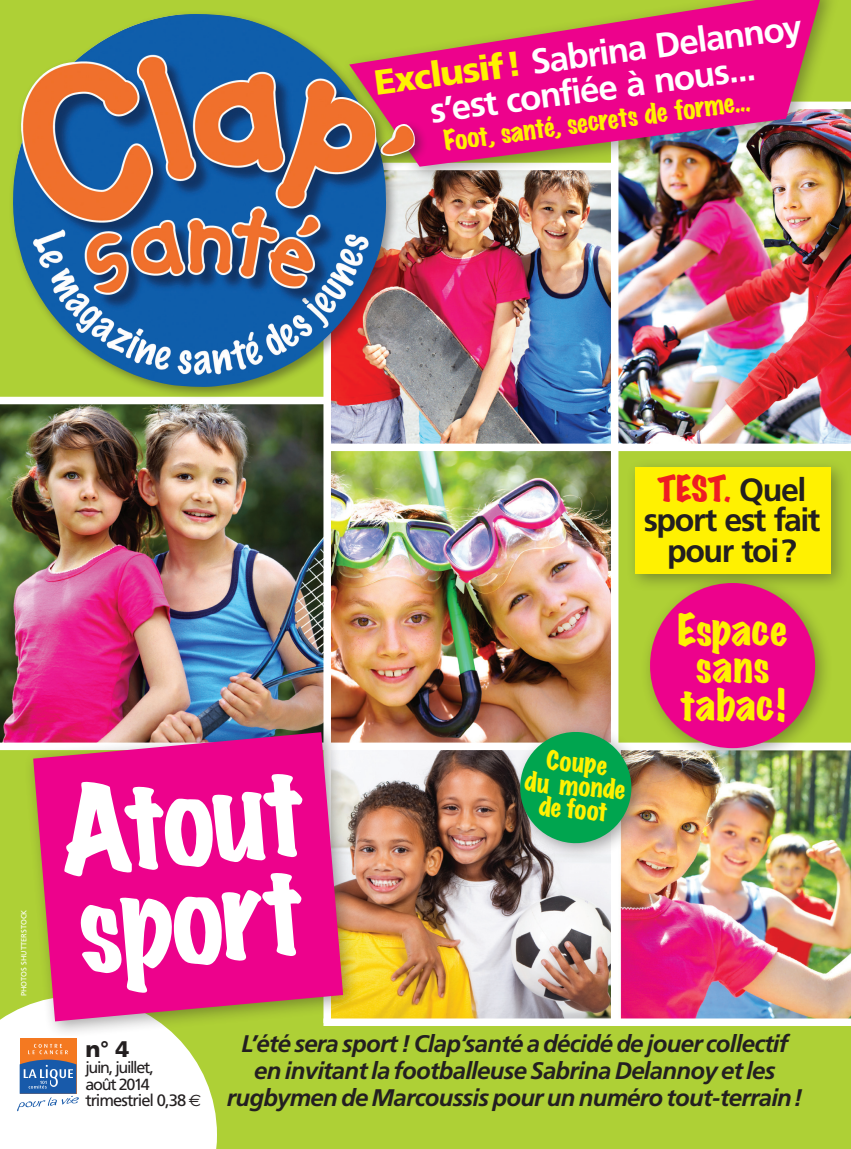
<style>
.page{position:relative;width:851px;height:1149px;background:#fff}
.page>*{position:absolute;margin:0;border:0;box-sizing:border-box;transform-origin:0 0}
.t1{font:expanded 110.55px/98.4px "Marker Felt";color:#fff;scale:.95 1}
.t2{font:expanded 39px/37.5px "Marker Felt";letter-spacing:.015em;color:#fff101;text-align:center}
.t3{font:700 34.95px/35.7px "Frutiger";color:#fff;text-align:center}
.t4{font:700 32.1px/30.5px "Frutiger CE";letter-spacing:-.045em;color:#231f20;text-align:center}
.t5{font:expanded 24.6px "Marker Felt";color:#fff101}
.t6{font:italic 700 24px/27px "Frutiger CE";letter-spacing:-.03em;color:#231f20;text-align:center}
.t7{font:expanded 24px/23.1px "Marker Felt";color:#fff101;text-align:center}
.t8{font:900 22.5px "Frutiger CE";color:#231f20}
.t9{font:16.5px "Frutiger";letter-spacing:-.06em;color:#231f20}
.t10{font:16.05px/16.5px "Frutiger";letter-spacing:-.08em;color:#231f20}
.t11{font:7.5px "Frutiger";color:#fff}
.s1{font-weight:900;color:#fff101}
.s2{font-family:"Marker Felt";font-weight:400;font-stretch:expanded;color:#ee1d23}
.s3{font-family:"Euro Sans"}
</style>
<div class="page">
<div style="left:0;top:0;width:850px;height:1148px;background:#aed036"></div>
<img style="left:331px;top:184px;width:519px;height:834px">
<img style="left:618px;top:109px;width:232px;height:334px">
<div style="left:614px;top:449px;width:236px;height:297px;background:#aed036"></div>
<img style="left:361px;top:749px;width:250px;height:269px">
<img style="left:0;top:404px;width:323px;height:338px">
<img style="left:331px;top:451px;width:280px;height:291px">
<div style="left:611px;top:102px;width:7px;height:918px;background:#fff"></div>
<div style="left:323px;top:315px;width:8px;height:707px;background:#fff"></div>
<div style="left:0;top:396px;width:327px;height:8px;background:#fff"></div>
<div style="left:651px;top:102px;width:199px;height:7px;background:#fff"></div>
<div style="left:323px;top:1018px;width:527px;height:7px;background:#fff"></div>
<div style="left:0;top:742px;width:850px;height:7px;background:#fff"></div>
<div style="left:330px;top:443px;width:520px;height:8px;background:#fff"></div>
<div style="left:625px;top:457px;width:224px;height:135px;background:#231f20;opacity:.4"></div>
<div style="left:635px;top:467px;width:196px;height:107px;background:#fff101"></div>
<div style="left:24px;top:722px;width:337px;height:316px;background:#231f20;opacity:.4"></div>
<svg style="left:33px;top:732px;width:310px;height:289px;fill:#ed028c"></svg>
<div style="left:640px;top:573px;width:193px;height:193px;background:#231f20;opacity:.4"></div>
<div style="left:650px;top:583px;width:165px;height:165px;background:#ed028c;border-radius:50%"></div>
<div style="left:510px;top:721px;width:139px;height:140px;background:#231f20;opacity:.4"></div>
<svg style="left:517px;top:729px;width:116px;height:116px"></svg>
<svg style="left:0;top:995px;width:217px;height:153px"></svg>
<div style="left:341px;top:0;width:498px;height:184px;background:#231f20;opacity:.4"></div>
<svg style="left:349px;top:0;width:470px;height:167px;fill:#ed028c"></svg>
<div style="left:8px;top:9px;width:420px;height:391px;background:#231f20;opacity:.45"></div>
<img style="left:13px;top:14px;width:402px;height:373px">
<p class="t3" style="left:372px;top:63px;width:432px;rotate:-7deg"><span class="s1">Exclusif!</span> Sabrina Delannoy s’est confiée à nous...</p>
<p class="t5" style="left:442px;top:127px;width:309px;rotate:-7deg">Foot, santé, secrets de forme...</p>
<p class="t11" style="left:19px;top:996px;width:88px;rotate:-90deg">PHOTOS Sh utterstock</p>
<p class="t4" style="left:643px;top:474px;width:178px"><span class="s2">TEST.</span> Quel sport est fait pour toi?</p>
<p class="t2" style="left:677px;top:612px;width:112px">Espace sans tabac!</p>
<p class="t7" style="left:527px;top:747px;width:103px;rotate:5deg">Coupe<br>du monde de foot</p>
<p class="t1" style="left:57px;top:788px;width:259px;rotate:-5deg">Atout sport</p>
<p class="t6" style="left:227px;top:1030px;width:577px">L’été sera sport ! Clap’santé a décidé de jouer collectif en invitant la footballeuse Sabrina Delannoy et les rugbymen de Marcoussis pour un numéro tout-terrain!</p>
<p class="t8" style="left:85px;top:1035px;width:45px">n° 4</p>
<p class="t10" style="left:85px;top:1059px;width:70px">juin, juillet, août 2014</p>
<p class="t9" style="left:85px;top:1090px;width:117px">trimestriel 0,38 <span class="s3">e</span></p>
</div>
